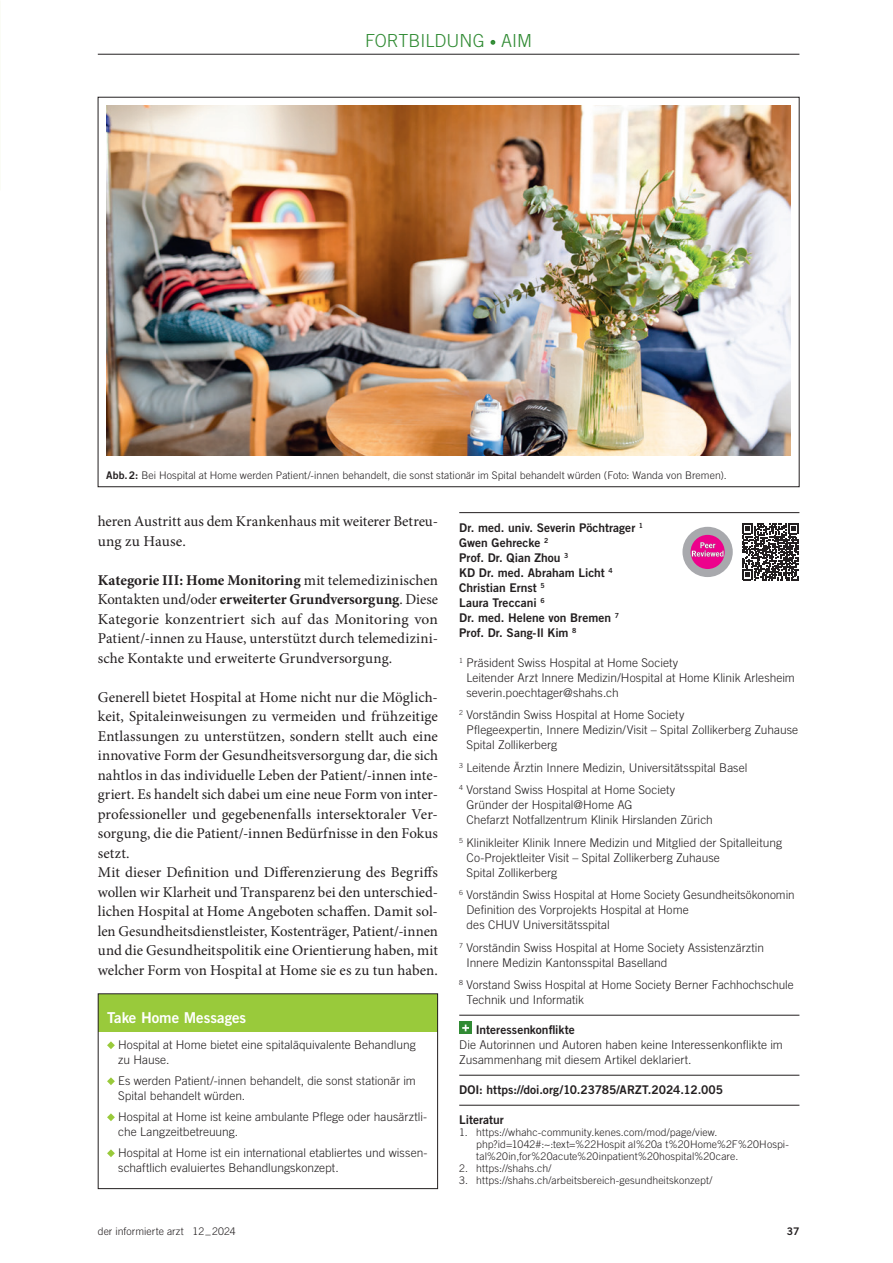
<style>
.page{position:relative;width:893px;height:1263px;background:#fff}
.page>*{position:absolute;margin:0;border:0;box-sizing:border-box;transform-origin:0 0}
.t1{font:300 18px "Trade Gothic LT Std";color:#318b34}
.t2{font:15px/19.5px "Minion Pro";color:#231f20}
.t3{font:15px "Trade Gothic LT Std Bd 2";color:#fff}
.t4{font:300 12px/15px "Trade Gothic LT Std";color:#231f20}
.t5{font:12px/15px "Trade Gothic LT Std Bd 2";color:#231f20}
.t6{font:300 10.5px/12px "Trade Gothic LT Std";letter-spacing:.005em;color:#231f20}
.t7{font:10.5px "Trade Gothic LT Std Bd 2";color:#231f20}
.s1{font-family:"Trade Gothic LT Std Bd 2";font-weight:400}
.s2{font-weight:700}
</style>
<div class="page">
<hr style="left:98px;top:54px;width:701px;height:1px;background:#231f20">
<svg style="left:97px;top:993px;width:341px;height:196px"></svg>
<hr style="left:459px;top:512px;width:340px;height:1px;background:#231f20">
<hr style="left:459px;top:1015px;width:340px;height:1px;background:#231f20">
<hr style="left:459px;top:1075px;width:340px;height:1px;background:#231f20">
<hr style="left:459px;top:1105px;width:340px;height:1px;background:#231f20">
<div style="left:459px;top:1021px;width:13px;height:13px;background:#318b34"></div>
<svg style="left:462px;top:1024px;width:7px;height:7px"></svg>
<div style="left:682px;top:527px;width:51px;height:50px;background:#a8a9ad;border-radius:50%"></div>
<div style="left:690px;top:535px;width:35px;height:34px;background:#ed028c;border-radius:50%"></div>
<svg style="left:692px;top:542px;width:32px;height:15px"></svg>
<svg style="left:742px;top:523px;width:57px;height:57px"></svg>
<img style="left:106px;top:105px;width:685px;height:350px">
<h1 class="t1" style="left:365px;top:30px;width:168px">FORTBILDUNG · AIM</h1>
<p class="t6" style="left:106px;top:469px;width:622px"><span class="s1">Abb.2:</span> Bei Hospital at Home werden Patient/-innen behandelt, die sonst stationär im Spital behandelt würden (Foto: Wanda von Bremen).</p>
<p class="t2" style="left:98px;top:511px;width:342px">heren Austritt aus dem Krankenhaus mit weiterer Betreu&shy;ung zu Hause.</p>
<p class="t2" style="left:98px;top:570px;width:342px;text-align:justify"><span class="s2">Kategorie III: Home Monitoring</span> mit telemedizinischen Kontakten und/oder <span class="s2">erweiterter Grundversorgung</span>. Diese Kategorie konzentriert sich auf das Monitoring von Patient/-innen zu Hause, unterstützt durch telemedizini&shy;sche Kontakte und erweiterte Grundversorgung.</p>
<p class="t2" style="left:98px;top:687px;width:342px">Generell bietet Hospital at Home nicht nur die Möglich&shy;keit, Spitaleinweisungen zu vermeiden und frühzeitige Entlassungen zu unterstützen, sondern stellt auch eine innovative Form der Gesundheitsversorgung dar, die sich nahtlos in das individuelle Leben der Patient/-innen inte&shy;griert. Es handelt sich dabei um eine neue Form von inter&shy;professioneller und gegebenenfalls intersektoraler Ver&shy;sorgung, die die Patient/-innen Bedürfnisse in den Fokus setzt.<br>Mit dieser Definition und Differenzierung des Begriffs wollen wir Klarheit und Transparenz bei den unterschied&shy;lichen Hospital at Home Angeboten schaffen. Damit sol&shy;len Gesundheitsdienstleister, Kostenträger, Patient/-innen und die Gesundheitspolitik eine Orientierung haben, mit welcher Form von Hospital at Home sie es zu tun haben.</p>
<p class="t3" style="left:107px;top:1008px;width:141px">Take Home Messages</p>
<p class="t4" style="left:118px;top:1037px;width:299px">Hospital at Home bietet eine spitaläquivalente Behandlung zu Hause.</p>
<p class="t4" style="left:118px;top:1073px;width:299px">Es werden Patient/-innen behandelt, die sonst stationär im<br>Spital behandelt würden.</p>
<p class="t4" style="left:118px;top:1109px;width:310px">Hospital at Home ist keine ambulante Pflege oder hausärztli&shy;che Langzeitbetreuung.</p>
<p class="t4" style="left:118px;top:1145px;width:311px">Hospital at Home ist ein international etabliertes und wissen&shy;schaftlich evaluiertes Behandlungskonzept.</p>
<p class="t5" style="left:459px;top:520px;width:185px">Dr. med. univ. Severin Pöchtrager <sup>1<br></sup>Gwen Gehrecke <sup>2<br></sup>Prof. Dr. Qian Zhou <sup>3<br></sup>KD Dr. med. Abraham Licht <sup>4<br></sup>Christian Ernst <sup>5<br></sup>Laura Treccani <sup>6<br></sup>Dr. med. Helene von Bremen <sup>7<br></sup>Prof. Dr. Sang-Il Kim <sup>8</sup></p>
<p class="t4" style="left:466px;top:655px;width:330px;text-indent:-7px"><sup>1</sup> Präsident Swiss Hospital at Home Society<br>Leitender Arzt Innere Medizin/Hospital at Home Klinik Arlesheim severin.poechtager@shahs.ch</p>
<p class="t4" style="left:466px;top:707px;width:333px;text-indent:-7px"><sup>2</sup> Vorständin Swiss Hospital at Home Society<br>Pflegeexpertin, Innere Medizin/Visit – Spital Zollikerberg Zuhause<br>Spital Zollikerberg</p>
<p class="t4" style="left:459px;top:756px;width:290px;line-height:22.5px"><sup>3</sup> Leitende Ärztin Innere Medizin, Universitätsspital Basel<br><sup>4</sup> Vorstand Swiss Hospital at Home Society</p>
<p class="t4" style="left:466px;top:797px;width:248px">Gründer der Hospital@Home AG<br>Chefarzt Notfallzentrum Klinik Hirslanden Zürich</p>
<p class="t4" style="left:466px;top:835px;width:317px;text-indent:-7px"><sup>5</sup> Klinikleiter Klinik Innere Medizin und Mitglied der Spitalleitung<br>Co-Projektleiter Visit – Spital Zollikerberg Zuhause<br>Spital Zollikerberg</p>
<p class="t4" style="left:466px;top:887px;width:330px;text-indent:-7px"><sup>6</sup> Vorständin Swiss Hospital at Home Society Gesundheitsökonomin<br>Definition des Vorprojekts Hospital at Home<br>des CHUV Universitätsspital</p>
<p class="t4" style="left:466px;top:940px;width:299px;text-indent:-7px"><sup>7</sup> Vorständin Swiss Hospital at Home Society Assistenzärztin<br>Innere Medizin Kantonsspital Baselland</p>
<p class="t4" style="left:466px;top:977px;width:329px;text-indent:-7px"><sup>8</sup> Vorstand Swiss Hospital at Home Society Berner Fachhochschule<br>Technik und Informatik</p>
<p class="t5" style="left:476px;top:1022px;width:101px">Interessenkonflikte</p>
<p class="t4" style="left:459px;top:1037px;width:325px">Die Autorinnen und Autoren haben keine Interessenkonflikte im<br>Zusammenhang mit diesem Artikel deklariert.</p>
<p class="t5" style="left:459px;top:1082px;width:265px">DOI: https://doi.org/10.23785/ARZT.2024.12.005</p>
<p class="t5" style="left:459px;top:1112px;width:46px">Literatur</p>
<p class="t6" style="left:476px;top:1126px;width:314px;text-indent:-17px">1. https://whahc-community.kenes.com/mod/page/view. php?id=1042#:~:text=%22Hospit al%20a t%20Home%2F%20Hospi&shy;tal%20in,for%20acute%20inpatient%20hospital%20care.</p>
<p class="t6" style="left:459px;top:1162px;width:94px">2. https://shahs.ch/</p>
<p class="t6" style="left:459px;top:1174px;width:255px">3. https://shahs.ch/arbeitsbereich-gesundheitskonzept/</p>
<p class="t6" style="left:98px;top:1225px;width:140px">der informierte arzt 12_2024</p>
<p class="t7" style="left:787px;top:1225px;width:14px">37</p>
</div>
